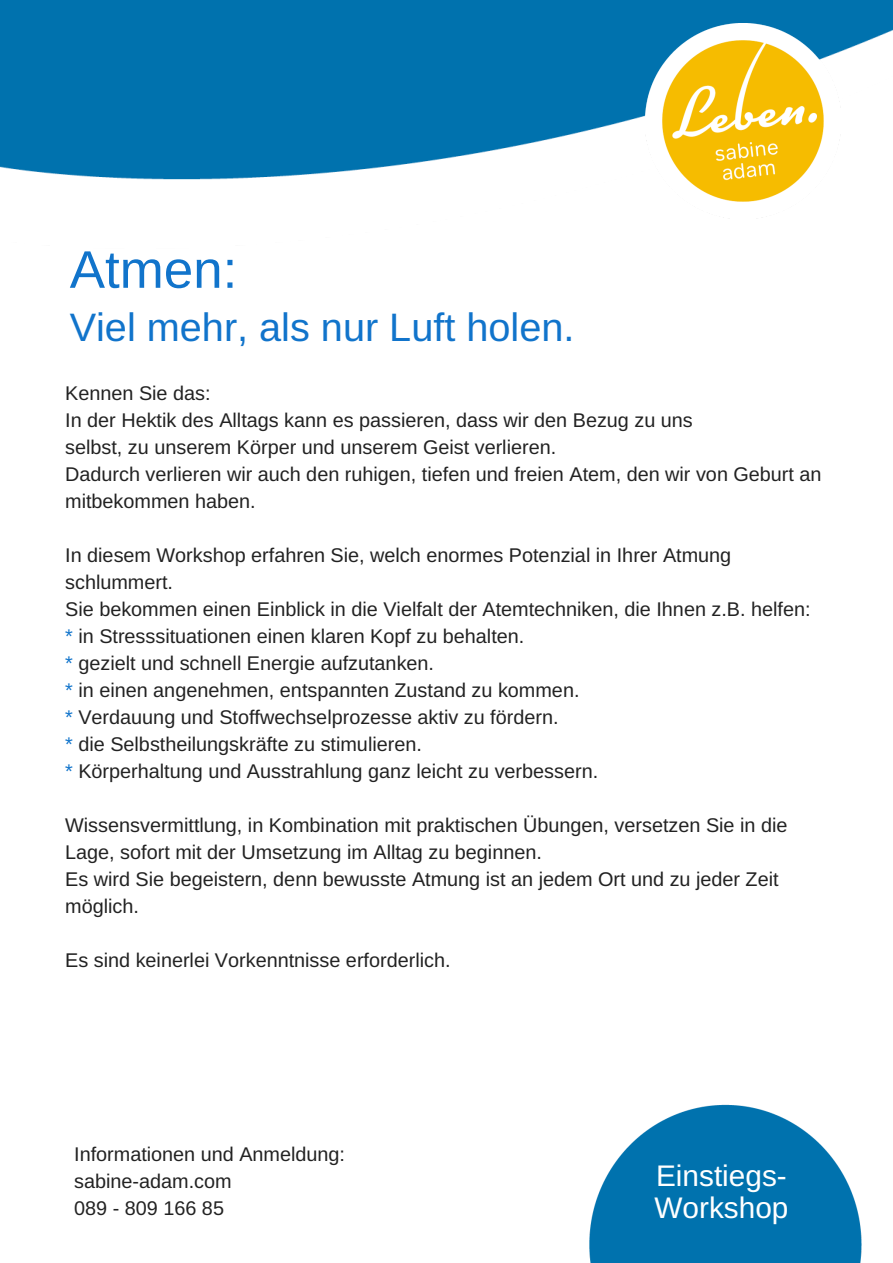
<style>
.page{position:relative;width:893px;height:1263px;background:#fff}
.page>*{position:absolute;margin:0;border:0;box-sizing:border-box;transform-origin:0 0}
.t1{font:52.95px "Arimo";color:#1174cb}
.t2{font:39.6px "Arimo";color:#1174cb}
.t3{font:29.7px/32.5px "Arimo";color:#fff}
.t4{font:19.8px/27px "Arimo";color:#222}
.s1{color:#1174cb}
</style>
<div class="page">
<img style="left:0;top:0;width:892px;height:180px">
<img style="left:645px;top:24px;width:195px;height:194px">
<img style="left:589px;top:1104px;width:273px;height:158px">
<h1 class="t1" style="left:70px;top:240px;width:169px">Atmen:</h1>
<h2 class="t2" style="left:70px;top:305px;width:506px">Viel mehr, als nur Luft holen.</h2>
<p class="t4" style="left:65px;top:380px;width:757px">Kennen Sie das:<br>In der Hektik des Alltags kann es passieren, dass wir den Bezug zu uns<br>selbst, zu unserem Körper und unserem Geist verlieren.<br>Dadurch verlieren wir auch den ruhigen, tiefen und freien Atem, den wir von Geburt an mitbekommen haben.</p>
<p class="t4" style="left:65px;top:542px;width:746px">In diesem Workshop erfahren Sie, welch enormes Potenzial in Ihrer Atmung schlummert.<br>Sie bekommen einen Einblick in die Vielfalt der Atemtechniken, die Ihnen z.B. helfen: <span class="s1">*</span> in Stresssituationen einen klaren Kopf zu behalten.<br><span class="s1">*</span> gezielt und schnell Energie aufzutanken.<br><span class="s1">*</span> in einen angenehmen, entspannten Zustand zu kommen.<br><span class="s1">*</span> Verdauung und Stoffwechselprozesse aktiv zu fördern.<br><span class="s1">*</span> die Selbstheilungskräfte zu stimulieren.<br><span class="s1">*</span> Körperhaltung und Ausstrahlung ganz leicht zu verbessern.</p>
<p class="t4" style="left:65px;top:811px;width:723px">Wissensvermittlung, in Kombination mit praktischen Übungen, versetzen Sie in die Lage, sofort mit der Umsetzung im Alltag zu beginnen.<br>Es wird Sie begeistern, denn bewusste Atmung ist an jedem Ort und zu jeder Zeit möglich.</p>
<p class="t4" style="left:65px;top:946px;width:387px">Es sind keinerlei Vorkenntnisse erforderlich.</p>
<p class="t4" style="left:74px;top:1141px;width:272px">Informationen und Anmeldung: sabine-adam.com<br>089 - 809 166 85</p>
<h3 class="t3" style="left:654px;top:1159px;width:135px">Einstiegs-<br>Workshop</h3>
</div>
